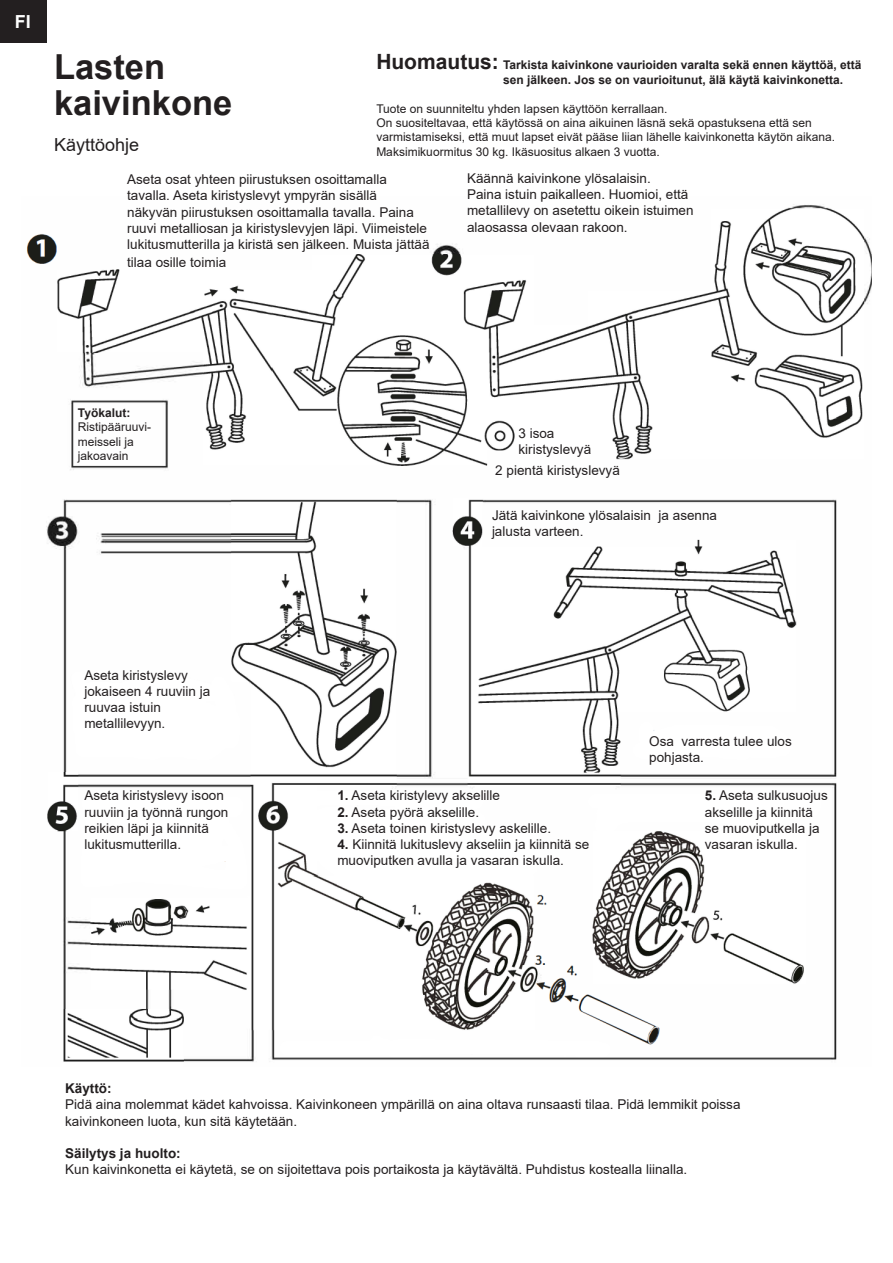
<style>
.page{position:relative;width:893px;height:1263px;background:#fff}
.page>*{position:absolute;margin:0;border:0;box-sizing:border-box;transform-origin:0 0}
.t1{font:700 34.5px "Arial";color:#231f20}
.t2{font:18px "Arial";color:#231f20}
.t3{font:700 18px "Arial";color:#fff}
.t4{font:13.5px/16.2px "Arial";color:#231f20}
.t5{font:700 13.5px "Arial";color:#231f20}
.t6{font:12px "Arial";color:#231f20}
.t7{font:700 12px "Arial";color:#231f20}
.s1{font-size:21px}
.s2{font-weight:700}
</style>
<div class="page">
<img style="left:26px;top:204px;width:846px;height:858px">
<div style="left:0;top:0;width:47px;height:43px;background:#231f20"></div>
<p class="t3" style="left:15px;top:9px;width:18px">FI</p>
<p class="t7" style="left:376px;top:57px;width:487px"><span class="s1">Huomautus:</span> Tarkista kaivinkone vaurioiden varalta sekä ennen käyttöä, että</p>
<p class="t7" style="left:503px;top:71px;width:342px">sen jälkeen. Jos se on vaurioitunut, älä käytä kaivinkonetta.</p>
<p class="t6" style="left:376px;top:100px;width:293px">Tuote on suunniteltu yhden lapsen käyttöön kerrallaan.</p>
<p class="t6" style="left:376px;top:114px;width:437px">On suositeltavaa, että käytössä on aina aikuinen läsnä sekä opastuksena että sen</p>
<p class="t6" style="left:376px;top:129px;width:460px">varmistamiseksi, että muut lapset eivät pääse liian lähelle kaivinkonetta käytön aikana.</p>
<p class="t6" style="left:376px;top:143px;width:285px">Maksimikuormitus 30 kg. Ikäsuositus alkaen 3 vuotta.</p>
<p class="t4" style="left:127px;top:171px;width:261px">Aseta osat yhteen piirustuksen osoittamalla</p>
<p class="t4" style="left:127px;top:187px;width:304px">tavalla. Aseta kiristyslevyt ympyrän sisällä näkyvän piirustuksen osoittamalla tavalla. Paina ruuvi metalliosan ja kiristyslevyjen läpi. Viimeistele lukitusmutterilla ja kiristä sen jälkeen. Muista jättää</p>
<p class="t4" style="left:127px;top:254px;width:101px">tilaa osille toimia</p>
<p class="t1" style="left:54px;top:43px;width:113px">Lasten</p>
<p class="t1" style="left:54px;top:79px;width:180px">kaivinkone</p>
<p class="t2" style="left:54px;top:132px;width:87px">Käyttöohje</p>
<p class="t4" style="left:467px;top:170px;width:185px">Käännä kaivinkone ylösalaisin.</p>
<p class="t4" style="left:467px;top:186px;width:223px">Paina istuin paikalleen. Huomioi, että</p>
<p class="t4" style="left:467px;top:202px;width:228px">metallilevy on asetettu oikein istuimen</p>
<p class="t4" style="left:467px;top:219px;width:162px">alaosassa olevaan rakoon.</p>
<p class="t7" style="left:78px;top:404px;width:54px">Työkalut:</p>
<p class="t6" style="left:78px;top:419px;width:75px">Ristipääruuvi-</p>
<p class="t6" style="left:78px;top:433px;width:58px">meisseli ja</p>
<p class="t6" style="left:78px;top:448px;width:52px">jakoavain</p>
<p class="t4" style="left:84px;top:667px;width:105px">Aseta kiristyslevy</p>
<p class="t4" style="left:84px;top:683px;width:128px">jokaiseen 4 ruuviin ja ruuvaa istuin</p>
<p class="t4" style="left:84px;top:715px;width:83px">metallilevyyn.</p>
<p class="t4" style="left:518px;top:425px;width:38px">3 isoa</p>
<p class="t4" style="left:518px;top:441px;width:74px">kiristyslevyä</p>
<p class="t4" style="left:495px;top:462px;width:126px">2 pientä kiristyslevyä</p>
<p class="t4" style="left:492px;top:507px;width:227px">Jätä kaivinkone ylösalaisin ja asenna jalusta varteen.</p>
<p class="t4" style="left:649px;top:732px;width:144px">Osa varresta tulee ulos pohjasta.</p>
<p class="t4" style="left:84px;top:787px;width:146px">Aseta kiristyslevy isoon ruuviin ja työnnä rungon reikien läpi ja kiinnitä lukitusmutterilla.</p>
<p class="t4" style="left:337px;top:787px;width:164px"><span class="s2">1.</span> Aseta kiristylevy akselille</p>
<p class="t4" style="left:337px;top:804px;width:143px"><span class="s2">2.</span> Aseta pyörä akselille.</p>
<p class="t4" style="left:337px;top:820px;width:215px"><span class="s2">3.</span> Aseta toinen kiristyslevy askelille.</p>
<p class="t4" style="left:337px;top:836px;width:254px"><span class="s2">4.</span> Kiinnitä lukituslevy akseliin ja kiinnitä se muoviputken avulla ja vasaran iskulla.</p>
<p class="t4" style="left:705px;top:787px;width:125px"><span class="s2">5.</span> Aseta sulkusuojus</p>
<p class="t4" style="left:705px;top:804px;width:110px">akselille ja kiinnitä</p>
<p class="t4" style="left:705px;top:820px;width:116px">se muoviputkella ja</p>
<p class="t4" style="left:705px;top:836px;width:95px">vasaran iskulla.</p>
<p class="t5" style="left:65px;top:1079px;width:48px">Käyttö:</p>
<p class="t4" style="left:65px;top:1096px;width:677px">Pidä aina molemmat kädet kahvoissa. Kaivinkoneen ympärillä on aina oltava runsaasti tilaa. Pidä lemmikit poissa</p>
<p class="t4" style="left:65px;top:1112px;width:233px">kaivinkoneen luota, kun sitä käytetään.</p>
<p class="t5" style="left:65px;top:1144px;width:117px">Säilytys ja huolto:</p>
<p class="t4" style="left:65px;top:1161px;width:624px">Kun kaivinkonetta ei käytetä, se on sijoitettava pois portaikosta ja käytävältä. Puhdistus kostealla liinalla.</p>
</div>
